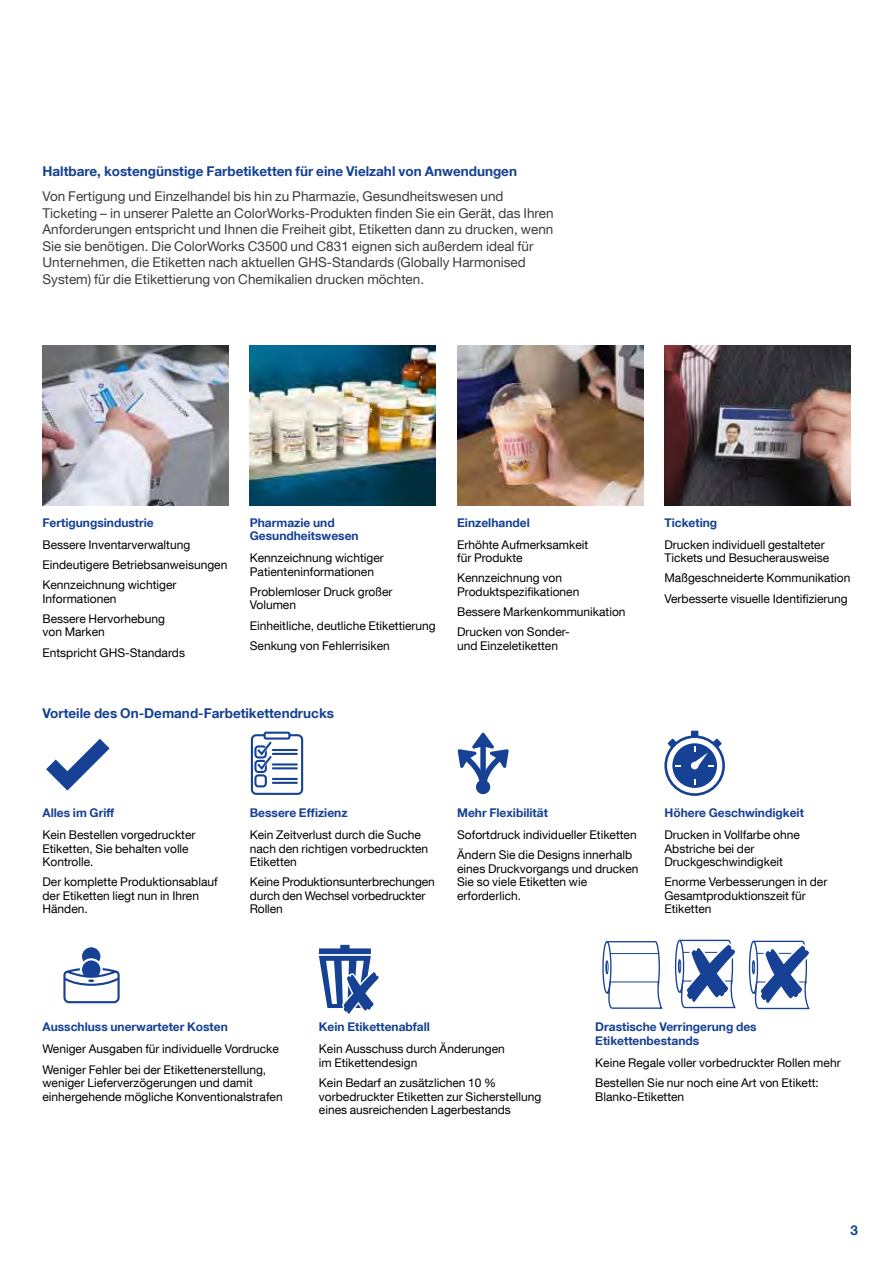
<style>
.page{position:relative;width:893px;height:1263px;background:#fff}
.page>*{position:absolute;margin:0;border:0;box-sizing:border-box;transform-origin:0 0}
.t1{font:13.5px/16.5px "Helvetica Neue LT Com";color:#3c3c3b}
.t2{font:700 13.5px "Helvetica Neue LT Com";color:#164194}
.t3{font:12px/13.5px "Helvetica Neue LT Com";color:#000}
.t4{font:700 12px/13.5px "Helvetica Neue LT Com";color:#164194}
</style>
<div class="page">
<img style="left:43px;top:346px;width:186px;height:159px">
<img style="left:250px;top:346px;width:186px;height:159px">
<img style="left:457px;top:346px;width:186px;height:159px">
<img style="left:664px;top:346px;width:186px;height:159px">
<svg style="left:46px;top:738px;width:64px;height:53px"></svg>
<div style="left:254px;top:745px;width:13px;height:13px;border:2px solid #164194;border-radius:3px"></div>
<hr style="left:272px;top:749px;width:26px;height:2px;background:#164194">
<hr style="left:272px;top:753px;width:26px;height:2px;background:#164194">
<div style="left:254px;top:760px;width:13px;height:13px;border:2px solid #164194;border-radius:3px"></div>
<hr style="left:272px;top:763px;width:26px;height:2px;background:#164194">
<hr style="left:272px;top:767px;width:26px;height:2px;background:#164194">
<div style="left:254px;top:774px;width:13px;height:13px;border:2px solid #164194;border-radius:3px"></div>
<hr style="left:272px;top:778px;width:26px;height:2px;background:#164194">
<hr style="left:272px;top:782px;width:26px;height:2px;background:#164194">
<div style="left:251px;top:734px;width:52px;height:61px;border:2px solid #164194;border-radius:4px"></div>
<div style="left:265px;top:733px;width:24px;height:5px;background:#fff"></div>
<div style="left:264px;top:732px;width:26px;height:8px;border:2px solid #164194"></div>
<svg style="left:257px;top:741px;width:16px;height:30px"></svg>
<svg style="left:457px;top:732px;width:52px;height:61px"></svg>
<div style="left:691px;top:731px;width:7px;height:8px;background:#164194"></div>
<svg style="left:668px;top:738px;width:10px;height:11px"></svg>
<svg style="left:711px;top:738px;width:11px;height:11px"></svg>
<svg style="left:664px;top:735px;width:61px;height:61px"></svg>
<div style="left:667px;top:738px;width:55px;height:55px;background:#fff;border-radius:50%"></div>
<div style="left:672px;top:743px;width:45px;height:45px;background:#164194;border-radius:50%"></div>
<div style="left:691px;top:762px;width:7px;height:7px;background:#fff;border-radius:50%"></div>
<svg style="left:693px;top:746px;width:21px;height:21px"></svg>
<svg style="left:63px;top:947px;width:57px;height:56px"></svg>
<svg style="left:319px;top:945px;width:60px;height:69px"></svg>
<div style="left:602px;top:941px;width:9px;height:52px;border:1px solid #164194;border-radius:50%"></div>
<svg style="left:606px;top:941px;width:57px;height:68px"></svg>
<hr style="left:610px;top:953px;width:49px;height:1px;background:#164194">
<div style="left:675px;top:940px;width:9px;height:53px;border:1px solid #164194;border-radius:50%"></div>
<svg style="left:678px;top:940px;width:58px;height:68px"></svg>
<div style="left:749px;top:941px;width:9px;height:53px;border:1px solid #164194;border-radius:50%"></div>
<svg style="left:752px;top:941px;width:58px;height:68px"></svg>
<p class="t2" style="left:43px;top:163px;width:476px">Haltbare, kostengünstige Farbetiketten für eine Vielzahl von Anwendungen</p>
<p class="t1" style="left:43px;top:188px;width:513px">Von Fertigung und Einzelhandel bis hin zu Pharmazie, Gesundheitswesen und Ticketing – in unserer Palette an ColorWorks-Produkten finden Sie ein Gerät, das Ihren Anforderungen entspricht und Ihnen die Freiheit gibt, Etiketten dann zu drucken, wenn Sie sie benötigen. Die ColorWorks C3500 und C831 eignen sich außerdem ideal für Unternehmen, die Etiketten nach aktuellen GHS-Standards (Globally Harmonised System) für die Etikettierung von Chemikalien drucken möchten.</p>
<p class="t4" style="left:43px;top:515px;width:113px">Fertigungsindustrie</p>
<p class="t3" style="left:43px;top:534px;width:186px;line-height:20.2px">Bessere Inventarverwaltung<br>Eindeutigere Betriebsanweisungen<br>Kennzeichnung wichtiger</p>
<p class="t3" style="left:43px;top:588px;width:124px;line-height:20.2px">Informationen<br>Bessere Hervorhebung</p>
<p class="t3" style="left:43px;top:622px;width:144px;line-height:20.2px">von Marken<br>Entspricht GHS-Standards</p>
<p class="t4" style="left:250px;top:515px;width:110px">Pharmazie und<br>Gesundheitswesen</p>
<p class="t3" style="left:250px;top:551px;width:135px">Kennzeichnung wichtiger<br>Patienteninformationen</p>
<p class="t3" style="left:250px;top:585px;width:144px">Problemloser Druck großer<br>Volumen</p>
<p class="t3" style="left:250px;top:615px;width:188px;line-height:20.2px">Einheitliche, deutliche Etikettierung<br>Senkung von Fehlerrisiken</p>
<p class="t2" style="left:43px;top:704px;width:293px">Vorteile des On-Demand-Farbetikettendrucks</p>
<p class="t4" style="left:457px;top:515px;width:74px">Einzelhandel</p>
<p class="t3" style="left:457px;top:537px;width:133px">Erhöhte Aufmerksamkeit für Produkte</p>
<p class="t3" style="left:457px;top:571px;width:124px">Kennzeichnung von<br>Produktspezifikationen</p>
<p class="t3" style="left:457px;top:601px;width:170px;line-height:20.2px">Bessere Markenkommunikation<br>Drucken von Sonder-</p>
<p class="t3" style="left:457px;top:639px;width:102px">und Einzeletiketten</p>
<p class="t4" style="left:664px;top:515px;width:54px">Ticketing</p>
<p class="t3" style="left:664px;top:537px;width:166px">Drucken individuell gestalteter<br>Tickets und Besucherausweise</p>
<p class="t3" style="left:664px;top:568px;width:188px;line-height:20.2px">Maßgeschneiderte Kommunikation<br>Verbesserte visuelle Identifizierung</p>
<p class="t4" style="left:43px;top:806px;width:73px">Alles im Griff</p>
<p class="t3" style="left:43px;top:828px;width:155px">Kein Bestellen vorgedruckter<br>Etiketten, Sie behalten volle<br>Kontrolle.</p>
<p class="t3" style="left:43px;top:875px;width:177px">Der komplette Produktionsablauf der Etiketten liegt nun in Ihren<br>Händen.</p>
<p class="t4" style="left:250px;top:806px;width:99px">Bessere Effizienz</p>
<p class="t3" style="left:250px;top:828px;width:180px">Kein Zeitverlust durch die Suche nach den richtigen vorbedruckten<br>Etiketten</p>
<p class="t3" style="left:250px;top:875px;width:187px">Keine Produktionsunterbrechungen durch den Wechsel vorbedruckter<br>Rollen</p>
<p class="t4" style="left:457px;top:806px;width:92px">Mehr Flexibilität</p>
<p class="t3" style="left:457px;top:824px;width:181px;line-height:20.2px">Sofortdruck individueller Etiketten<br>Ändern Sie die Designs innerhalb</p>
<p class="t3" style="left:457px;top:862px;width:183px">eines Druckvorgangs und drucken<br>Sie so viele Etiketten wie erforderlich.</p>
<p class="t4" style="left:664px;top:806px;width:141px">Höhere Geschwindigkeit</p>
<p class="t3" style="left:664px;top:828px;width:137px">Drucken in Vollfarbe ohne<br>Abstriche bei der<br>Druckgeschwindigkeit</p>
<p class="t3" style="left:664px;top:875px;width:164px">Enorme Verbesserungen in der<br>Gesamtproduktionszeit für<br>Etiketten</p>
<p class="t4" style="left:43px;top:1020px;width:187px">Ausschluss unerwarteter Kosten</p>
<p class="t3" style="left:43px;top:1039px;width:238px;line-height:20.2px">Weniger Ausgaben für individuelle Vordrucke<br>Weniger Fehler bei der Etikettenerstellung,</p>
<p class="t3" style="left:43px;top:1076px;width:242px">weniger Lieferverzögerungen und damit einhergehende mögliche Konventionalstrafen</p>
<p class="t4" style="left:319px;top:1020px;width:113px">Kein Etikettenabfall</p>
<p class="t3" style="left:319px;top:1042px;width:188px">Kein Ausschuss durch Änderungen im Etikettendesign</p>
<p class="t3" style="left:319px;top:1076px;width:224px">Kein Bedarf an zusätzlichen 10 % vorbedruckter Etiketten zur Sicherstellung eines ausreichenden Lagerbestands</p>
<p class="t4" style="left:595px;top:1020px;width:163px">Drastische Verringerung des<br>Etikettenbestands</p>
<p class="t3" style="left:595px;top:1052px;width:247px;line-height:20.2px">Keine Regale voller vorbedruckter Rollen mehr<br>Bestellen Sie nur noch eine Art von Etikett:</p>
<p class="t3" style="left:595px;top:1089px;width:90px">Blanko-Etiketten</p>
<p class="t2" style="left:850px;top:1222px;width:9px">3</p>
</div>
